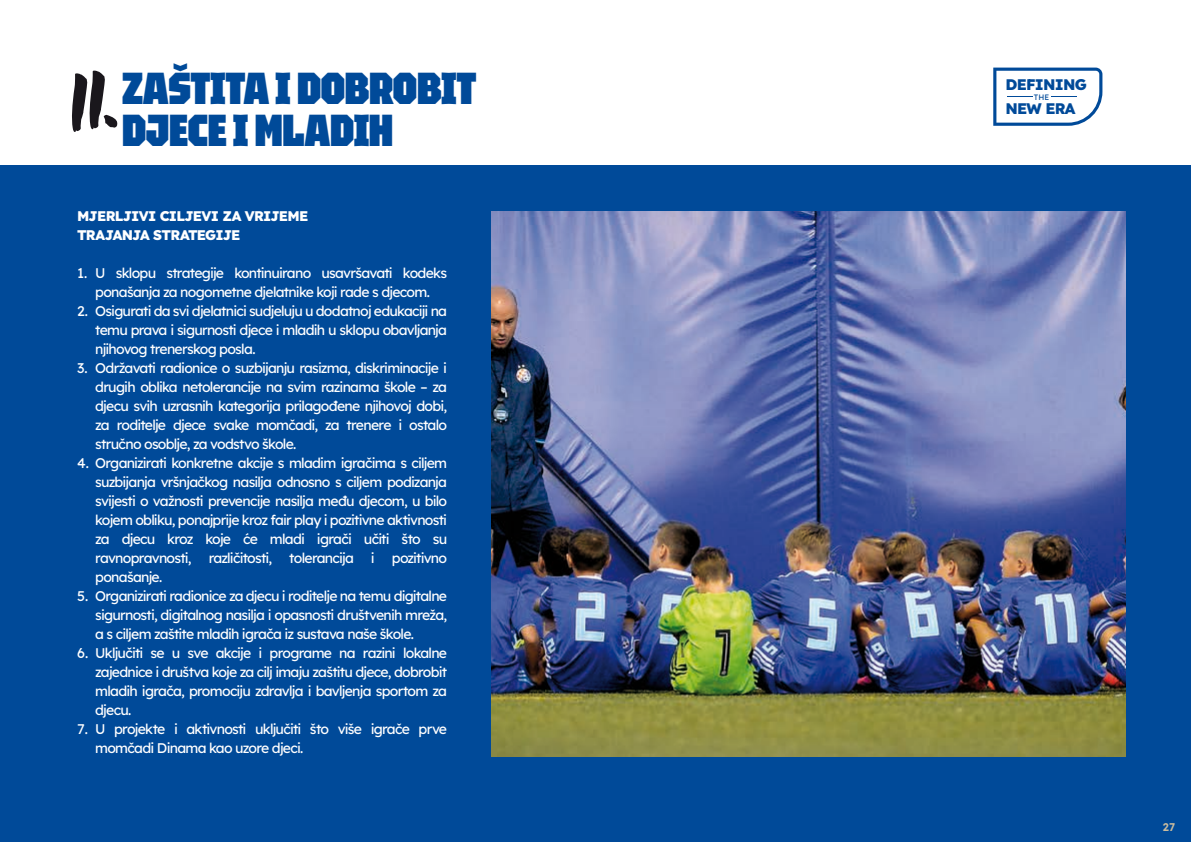
<style>
.page{position:relative;width:1191px;height:842px;background:#fff}
.page>*{position:absolute;margin:0;border:0;box-sizing:border-box;transform-origin:0 0}
.t1{font:900 44.7px "Tektur Condensed";letter-spacing:-.02em;color:#004a99}
.t2{font:800 15.3px "Lexend";letter-spacing:-.05em;color:#004a99}
.t3{font:14px/19px "Lexend";letter-spacing:-.055em;color:#fff;text-align:justify}
.t4{font:800 14px/19px "Lexend";letter-spacing:-.055em;color:#fff}
.t5{font:600 11.1px "Lexend";color:#cbbc9e}
.t6{font:7.8px "Lexend";color:#004a99}
</style>
<div class="page">
<div style="left:0;top:165px;width:1191px;height:677px;background:#004a99"></div>
<img style="left:492px;top:212px;width:633px;height:545px">
<svg style="left:993px;top:68px;width:109px;height:58px"></svg>
<h1 class="t1" style="left:122px;top:60px;width:356px">ZAŠTITA I DOBROBIT</h1>
<h1 class="t1" style="left:122px;top:102px;width:273px">DJECE I MLADIH</h1>
<p class="t4" style="left:77px;top:206px;width:233px">MJERLJIVI CILJEVI ZA VRIJEME<br>TRAJANJA STRATEGIJE</p>
<p class="t3" style="left:77px;top:263px;width:371px;text-align:center">1. U sklopu strategije kontinuirano usavršavati kodeks ponašanja za nogometne djelatnike koji rade s djecom.</p>
<p class="t3" style="left:95px;top:301px;width:353px;text-indent:-18px">2. Osigurati da svi djelatnici sudjeluju u dodatnoj edukaciji na temu prava i sigurnosti djece i mladih u sklopu obavljanja njihovog trenerskog posla.</p>
<p class="t3" style="left:95px;top:358px;width:353px;text-indent:-18px">3. Održavati radionice o suzbijanju rasizma, diskriminacije i drugih oblika netolerancije na svim razinama škole – za djecu svih uzrasnih kategorija prilagođene njihovoj dobi, za roditelje djece svake momčadi, za trenere i ostalo stručno osoblje, za vodstvo škole.</p>
<p class="t3" style="left:95px;top:453px;width:353px;text-indent:-18px">4. Organizirati konkretne akcije s mladim igračima s ciljem suzbijanja vršnjačkog nasilja odnosno s ciljem podizanja svijesti o važnosti prevencije nasilja među djecom, u bilo kojem obliku, ponajprije kroz fair play i pozitivne aktivnosti za djecu kroz koje će mladi igrači učiti što su ravnopravnosti, različitosti, tolerancija i pozitivno ponašanje.</p>
<p class="t3" style="left:95px;top:586px;width:353px;text-indent:-18px">5. Organizirati radionice za djecu i roditelje na temu digitalne sigurnosti, digitalnog nasilja i opasnosti društvenih mreža, a s ciljem zaštite mladih igrača iz sustava naše škole.</p>
<p class="t3" style="left:95px;top:643px;width:353px;text-indent:-18px">6. Uključiti se u sve akcije i programe na razini lokalne zajednice i društva koje za cilj imaju zaštitu djece, dobrobit mladih igrača, promociju zdravlja i bavljenja sportom za djecu.</p>
<p class="t3" style="left:95px;top:719px;width:353px;text-indent:-18px">7. U projekte i aktivnosti uključiti što više igrače prve momčadi Dinama kao uzore djeci.</p>
<p class="t2" style="left:1005px;top:72px;width:83px">DEFINING</p>
<p class="t6" style="left:1034px;top:91px;width:17px">THE</p>
<p class="t2" style="left:1005px;top:96px;width:71px">NEW ERA</p>
<p class="t5" style="left:1162px;top:819px;width:14px">27</p>
</div>
